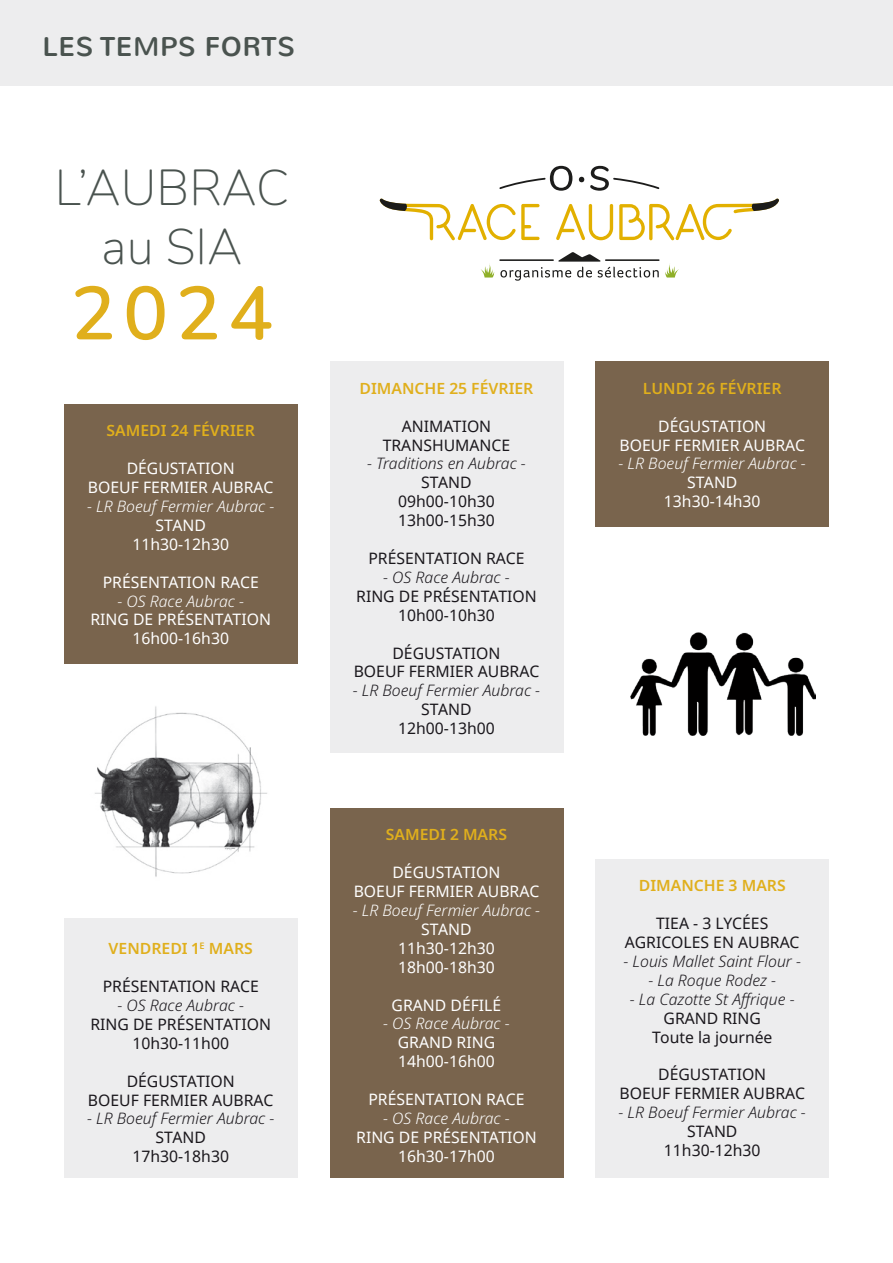
<style>
.page{position:relative;width:893px;height:1263px;background:#fff}
.page>*{position:absolute;margin:0;border:0;box-sizing:border-box;transform-origin:0 0}
.Titre_général{font:600 75px "Nunito";color:#e0af1c}
.Titre_général-2{font:200 49.5px "Nunito";color:#4a534f}
.t1{font:27px "Nunito";letter-spacing:.02em;color:#4a534f}
.t2{font:15.75px "Noto Sans";color:#1a171c}
.t3{font:15.75px "Noto Sans";color:#fff}
.t4{font:italic 300 15.75px "Noto Sans";color:#1a171c}
.t5{font:italic 300 15.75px "Noto Sans";color:#fff}
.t6{font:600 15.75px "Noto Sans";color:#e0af1c}
</style>
<div class="page">
<div style="left:595px;top:361px;width:234px;height:166px;background:#79644d"></div>
<div style="left:64px;top:404px;width:234px;height:259px;background:#79644d"></div>
<div style="left:64px;top:918px;width:234px;height:260px;background:#ededee"></div>
<img style="left:631px;top:632px;width:184px;height:104px">
<div style="left:0;top:0;width:893px;height:85px;background:#ededee"></div>
<div style="left:330px;top:361px;width:233px;height:392px;background:#ededee"></div>
<div style="left:330px;top:808px;width:233px;height:370px;background:#79644d"></div>
<div style="left:595px;top:859px;width:234px;height:319px;background:#ededee"></div>
<svg style="left:579px;top:177px;width:5px;height:5px"></svg>
<svg style="left:499px;top:166px;width:73px;height:25px"></svg>
<svg style="left:590px;top:166px;width:69px;height:25px"></svg>
<hr style="left:499px;top:259px;width:55px;height:2px;background:#1c1c1b">
<svg style="left:500px;top:252px;width:159px;height:29px"></svg>
<svg style="left:481px;top:263px;width:13px;height:14px"></svg>
<svg style="left:665px;top:264px;width:14px;height:13px"></svg>
<svg style="left:556px;top:204px;width:57px;height:36px"></svg>
<svg style="left:380px;top:198px;width:160px;height:42px"></svg>
<svg style="left:619px;top:198px;width:160px;height:42px"></svg>
<img style="left:85px;top:695px;width:192px;height:192px;border-radius:95px">
<p class="t1" style="left:43px;top:29px;width:254px">LES TEMPS FORTS</p>
<p class="Titre_général-2" style="left:55px;top:153px;width:236px">L’AUBRAC</p>
<p class="Titre_général-2" style="left:101px;top:213px;width:143px">au SIA</p>
<p class="Titre_général" style="left:71px;top:261px;width:204px">2024</p>
<p class="t6" style="left:107px;top:420px;width:150px">SAMEDI 24 FÉVRIER</p>
<p class="t3" style="left:127px;top:458px;width:109px">DÉGUSTATION</p>
<p class="t3" style="left:88px;top:477px;width:187px">BOEUF FERMIER AUBRAC</p>
<p class="t5" style="left:87px;top:495px;width:189px">- LR Boeuf Fermier Aubrac -</p>
<p class="t3" style="left:156px;top:514px;width:52px">STAND</p>
<p class="t3" style="left:132px;top:533px;width:98px">11h30-12h30</p>
<p class="t3" style="left:103px;top:571px;width:158px">PRÉSENTATION RACE</p>
<p class="t5" style="left:118px;top:590px;width:128px">- OS Race Aubrac -</p>
<p class="t3" style="left:90px;top:609px;width:182px">RING DE PRÉSENTATION</p>
<p class="t3" style="left:132px;top:628px;width:98px">16h00-16h30</p>
<p class="t6" style="left:109px;top:937px;width:146px">VENDREDI 1<sup>E</sup> MARS</p>
<p class="t2" style="left:103px;top:975px;width:158px">PRÉSENTATION RACE</p>
<p class="t4" style="left:118px;top:994px;width:128px">- OS Race Aubrac -</p>
<p class="t2" style="left:90px;top:1013px;width:182px">RING DE PRÉSENTATION</p>
<p class="t2" style="left:132px;top:1032px;width:98px">10h30-11h00</p>
<p class="t2" style="left:127px;top:1070px;width:109px">DÉGUSTATION</p>
<p class="t2" style="left:88px;top:1089px;width:187px">BOEUF FERMIER AUBRAC</p>
<p class="t4" style="left:87px;top:1107px;width:189px">- LR Boeuf Fermier Aubrac -</p>
<p class="t2" style="left:156px;top:1127px;width:52px">STAND</p>
<p class="t2" style="left:132px;top:1146px;width:98px">17h30-18h30</p>
<p class="t6" style="left:359px;top:377px;width:175px">DIMANCHE 25 FÉVRIER</p>
<p class="t2" style="left:402px;top:415px;width:91px">ANIMATION</p>
<p class="t2" style="left:383px;top:434px;width:129px">TRANSHUMANCE</p>
<p class="t4" style="left:367px;top:453px;width:160px">- Traditions en Aubrac -</p>
<p class="t2" style="left:421px;top:472px;width:52px">STAND</p>
<p class="t2" style="left:398px;top:491px;width:98px">09h00-10h30</p>
<p class="t2" style="left:398px;top:510px;width:98px">13h00-15h30</p>
<p class="t2" style="left:368px;top:547px;width:158px">PRÉSENTATION RACE</p>
<p class="t4" style="left:383px;top:566px;width:128px">- OS Race Aubrac -</p>
<p class="t2" style="left:356px;top:585px;width:182px">RING DE PRÉSENTATION</p>
<p class="t2" style="left:398px;top:604px;width:98px">10h00-10h30</p>
<p class="t2" style="left:392px;top:642px;width:109px">DÉGUSTATION</p>
<p class="t2" style="left:354px;top:661px;width:187px">BOEUF FERMIER AUBRAC</p>
<p class="t4" style="left:353px;top:679px;width:189px">- LR Boeuf Fermier Aubrac -</p>
<p class="t2" style="left:421px;top:699px;width:52px">STAND</p>
<p class="t2" style="left:398px;top:718px;width:98px">12h00-13h00</p>
<p class="t6" style="left:386px;top:823px;width:123px">SAMEDI 2 MARS</p>
<p class="t3" style="left:392px;top:862px;width:109px">DÉGUSTATION</p>
<p class="t3" style="left:354px;top:880px;width:187px">BOEUF FERMIER AUBRAC</p>
<p class="t5" style="left:353px;top:899px;width:189px">- LR Boeuf Fermier Aubrac -</p>
<p class="t3" style="left:421px;top:918px;width:52px">STAND</p>
<p class="t3" style="left:398px;top:937px;width:98px">11h30-12h30</p>
<p class="t3" style="left:398px;top:956px;width:98px">18h00-18h30</p>
<p class="t3" style="left:392px;top:994px;width:111px">GRAND DÉFILÉ</p>
<p class="t5" style="left:383px;top:1012px;width:128px">- OS Race Aubrac -</p>
<p class="t3" style="left:398px;top:1032px;width:99px">GRAND RING</p>
<p class="t3" style="left:398px;top:1051px;width:98px">14h00-16h00</p>
<p class="t3" style="left:368px;top:1088px;width:158px">PRÉSENTATION RACE</p>
<p class="t5" style="left:383px;top:1107px;width:128px">- OS Race Aubrac -</p>
<p class="t3" style="left:356px;top:1126px;width:182px">RING DE PRÉSENTATION</p>
<p class="t3" style="left:398px;top:1145px;width:98px">16h30-17h00</p>
<p class="t6" style="left:643px;top:377px;width:140px">LUNDI 26 FÉVRIER</p>
<p class="t3" style="left:658px;top:415px;width:109px">DÉGUSTATION</p>
<p class="t3" style="left:619px;top:434px;width:187px">BOEUF FERMIER AUBRAC</p>
<p class="t5" style="left:619px;top:453px;width:189px">- LR Boeuf Fermier Aubrac -</p>
<p class="t3" style="left:687px;top:472px;width:52px">STAND</p>
<p class="t3" style="left:664px;top:491px;width:98px">13h30-14h30</p>
<p class="t6" style="left:639px;top:874px;width:149px">DIMANCHE 3 MARS</p>
<p class="t2" style="left:656px;top:913px;width:114px">TIEA - 3 LYCÉES</p>
<p class="t2" style="left:625px;top:931px;width:176px">AGRICOLES EN AUBRAC</p>
<p class="t4" style="left:623px;top:950px;width:179px">- Louis Mallet Saint Flour -</p>
<p class="t4" style="left:648px;top:969px;width:129px">- La Roque Rodez -</p>
<p class="t4" style="left:630px;top:988px;width:166px">- La Cazotte St Affrique -</p>
<p class="t2" style="left:663px;top:1007px;width:99px">GRAND RING</p>
<p class="t2" style="left:652px;top:1026px;width:122px">Toute la journée</p>
<p class="t2" style="left:658px;top:1064px;width:109px">DÉGUSTATION</p>
<p class="t2" style="left:619px;top:1083px;width:187px">BOEUF FERMIER AUBRAC</p>
<p class="t4" style="left:619px;top:1101px;width:189px">- LR Boeuf Fermier Aubrac -</p>
<p class="t2" style="left:687px;top:1120px;width:52px">STAND</p>
<p class="t2" style="left:664px;top:1139px;width:98px">11h30-12h30</p>
</div>
